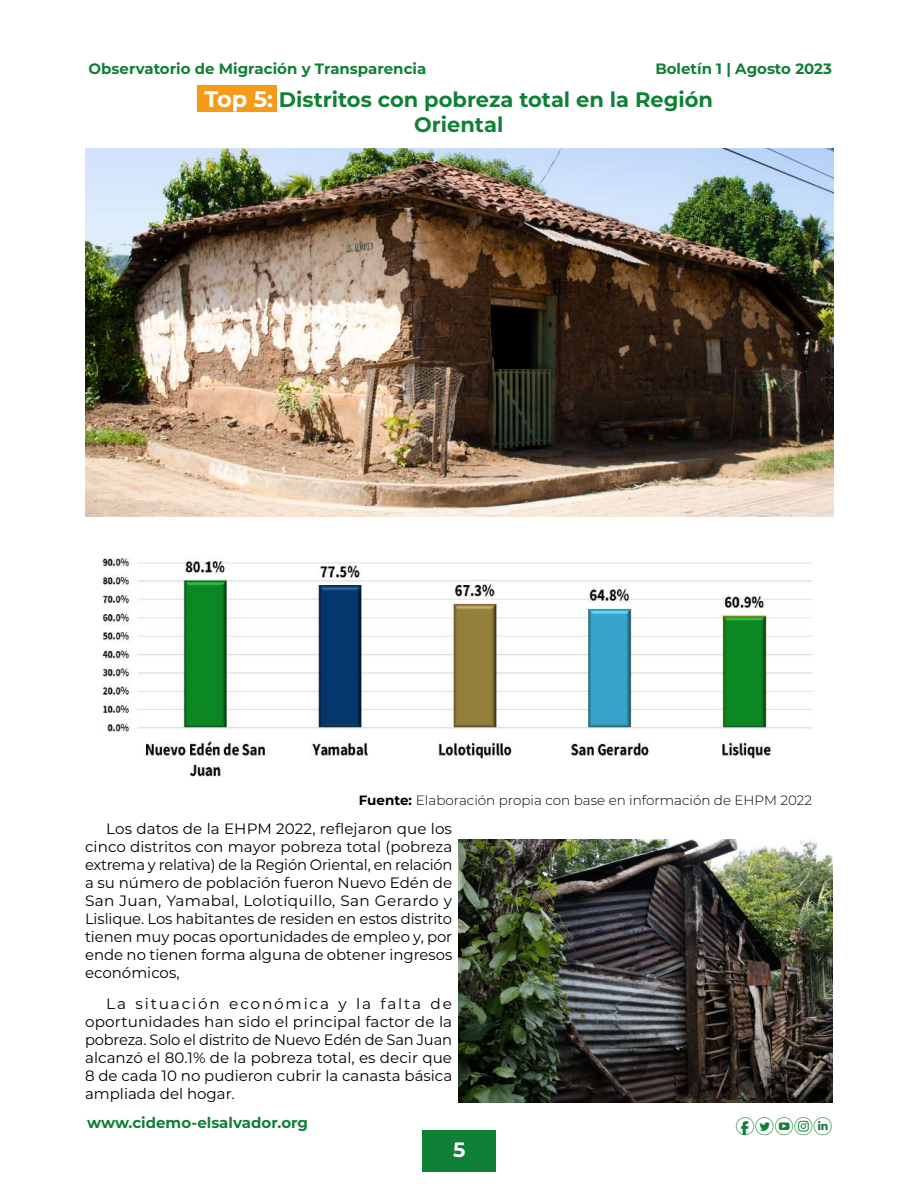
<style>
.page{position:relative;width:918px;height:1188px;background:#fff}
.page>*{position:absolute;margin:0;border:0;box-sizing:border-box;transform-origin:0 0}
.t1{font:700 21px/25.2px "Montserrat";color:#108036;text-align:center}
.t2{font:700 20.7px "Montserrat";color:#fff}
.t3{font:18px "typeecon";color:#108036}
.t4{font:15px/18px "Montserrat";color:#000;text-align:justify}
.t5{font:700 15px "Montserrat";color:#108036}
.t6{font:300 13.5px "Montserrat";color:#000}
.s1{font-size:22.5px;color:#fff}
.s2{font-weight:700}
</style>
<div class="page">
<div style="left:422px;top:1131px;width:74px;height:41px;background:#108036"></div>
<div style="left:197px;top:85px;width:80px;height:26px;background:#f59b1a"></div>
<img style="left:85px;top:149px;width:748px;height:367px">
<img style="left:459px;top:839px;width:374px;height:263px">
<img style="left:102px;top:557px;width:711px;height:220px">
<p class="t5" style="left:89px;top:58px;width:339px">Observatorio de Migración y Transparencia</p>
<p class="t5" style="left:655px;top:58px;width:178px">Boletín 1 | Agosto 2023</p>
<h1 class="t1" style="left:204px;top:86px;width:510px"><span class="s1">Top 5:</span> Distritos con pobreza total en la Región<br>Oriental</h1>
<p class="t6" style="left:359px;top:791px;width:455px"><span class="s2">Fuente:</span> Elaboración propia con base en información de EHPM 2022</p>
<p class="t4" style="left:85px;top:819px;width:369px;text-indent:21px">Los datos de la EHPM 2022, reflejaron que los cinco distritos con mayor pobreza total (pobreza extrema y relativa) de la Región Oriental, en relación a su número de población fueron Nuevo Edén de San Juan, Yamabal, Lolotiquillo, San Gerardo y Lislique. Los habitantes de residen en estos distrito tienen muy pocas oportunidades de empleo y, por ende no tienen forma alguna de obtener ingresos económicos,</p>
<p class="t4" style="left:85px;top:994px;width:369px;text-indent:21px">La situación económica y la falta de oportunidades han sido el principal factor de la pobreza. Solo el distrito de Nuevo Edén de San Juan alcanzó el 80.1% de la pobreza total, es decir que 8 de cada 10 no pudieron cubrir la canasta básica ampliada del hogar.</p>
<p class="t5" style="left:87px;top:1112px;width:222px">www.cidemo-elsalvador.org</p>
<p class="t3" style="left:735px;top:1117px;width:99px">ftyil</p>
<h2 class="t2" style="left:453px;top:1134px;width:14px">5</h2>
</div>
